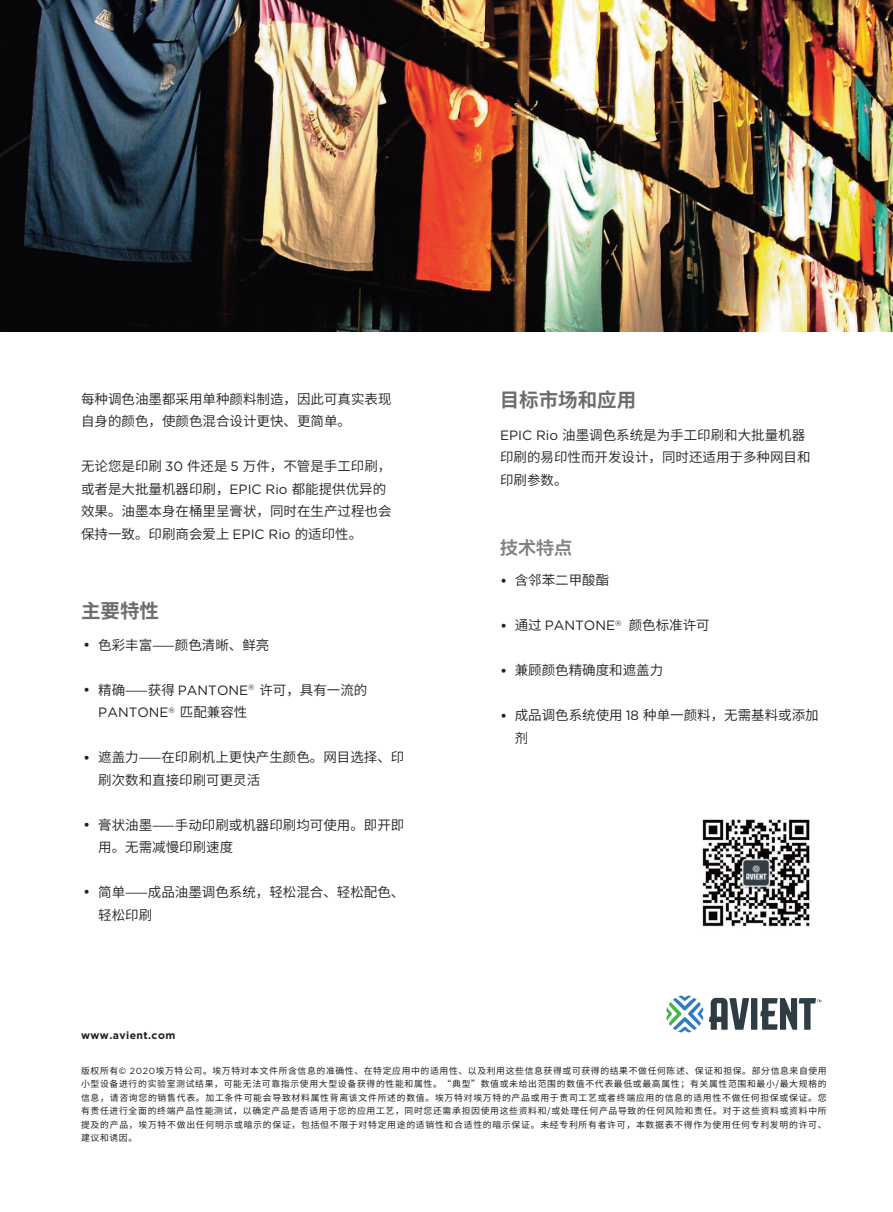
<style>
.page{position:relative;width:893px;height:1212px;background:#fff}
.page>*{position:absolute;margin:0;border:0;box-sizing:border-box;transform-origin:0 0}
.t1{font:700 19.5px "Source Han Sans CN";color:#6c6d70}
.t2{font:18px "FZLTZCHK GBK1 0";color:#808285}
.t3{font:15px "Gotham";color:#231f20}
.t4{font:13.5px/22.5px "Source Han Sans CN";color:#231f20}
.t5{font:13.5px "Gotham";color:#231f20}
.t6{font:700 10.5px "Gotham";letter-spacing:.04em;color:#231f20}
.t7{font:8.85px/13.5px "Source Han Sans CN";letter-spacing:.08em;color:#231f20;text-align:justify}
.s1{font-family:"Gotham"}
.s2{font-family:"Source Han Sans CN"}
</style>
<div class="page">
<svg style="left:666px;top:995px;width:37px;height:37px"></svg>
<svg style="left:709px;top:998px;width:112px;height:32px"></svg>
<img style="left:702px;top:819px;width:108px;height:108px">
<img style="left:0;top:0;width:893px;height:331px">
<h3 class="t4" style="left:81px;top:388px;width:312px">每种调色油墨都采用单种颜料制造，因此可真实表现自身的颜色，使颜色混合设计更快、更简单。</h3>
<h3 class="t4" style="left:81px;top:455px;width:312px">无论您是印刷 <span class="s1">30</span> 件还是 <span class="s1">5</span> 万件，不管是手工印刷，或者是大批量机器印刷，<span class="s1">EPIC Rio</span> 都能提供优异的效果。油墨本身在桶里呈膏状，同时在生产过程也会保持一致。印刷商会爱上 <span class="s1">EPIC Rio</span> 的适印性。</h3>
<h1 class="t1" style="left:81px;top:600px;width:79px">主要特性</h1>
<h3 class="t3" style="left:83px;top:636px;width:9px">•</h3>
<h3 class="t4" style="left:98px;top:634px;width:173px">色彩丰富⸺颜色清晰、鲜亮</h3>
<h3 class="t4" style="left:98px;top:678px;width:271px">精确⸺获得 <span class="s1">PANTONE</span><sup>®</sup> 许可，具有一流的</h3>
<h3 class="t5" style="left:98px;top:705px;width:151px">PANTONE<sup>®</sup> <span class="s2">匹配兼容性</span></h3>
<h3 class="t4" style="left:98px;top:746px;width:308px">遮盖力⸺在印刷机上更快产生颜色。网目选择、印刷次数和直接印刷可更灵活</h3>
<h3 class="t4" style="left:98px;top:813px;width:308px">膏状油墨⸺手动印刷或机器印刷均可使用。即开即用。无需减慢印刷速度</h3>
<h3 class="t4" style="left:98px;top:881px;width:308px">简单⸺成品油墨调色系统，轻松混合、轻松配色、轻松印刷</h3>
<h3 class="t3" style="left:83px;top:681px;width:9px">•</h3>
<h3 class="t3" style="left:83px;top:749px;width:9px">•</h3>
<h3 class="t3" style="left:83px;top:816px;width:9px">•</h3>
<h3 class="t3" style="left:83px;top:883px;width:9px">•</h3>
<h1 class="t1" style="left:500px;top:389px;width:138px">目标市场和应用</h1>
<h3 class="t4" style="left:500px;top:424px;width:312px"><span class="s1">EPIC Rio</span> 油墨调色系统是为手工印刷和大批量机器印刷的易印性而开发设计，同时还适用于多种网目和印刷参数。</h3>
<h2 class="t2" style="left:500px;top:538px;width:73px">技术特点</h2>
<h3 class="t3" style="left:500px;top:572px;width:9px">•</h3>
<h3 class="t4" style="left:515px;top:569px;width:96px">含邻苯二甲酸酯</h3>
<h3 class="t4" style="left:515px;top:614px;width:196px">通过 <span class="s1">PANTONE</span><sup>®</sup> 颜色标准许可</h3>
<h3 class="t4" style="left:515px;top:659px;width:150px">兼顾颜色精确度和遮盖力</h3>
<h3 class="t4" style="left:515px;top:704px;width:305px">成品调色系统使用 <span class="s1">18</span> 种单一颜料，无需基料或添加剂</h3>
<h3 class="t3" style="left:500px;top:617px;width:9px">•</h3>
<h3 class="t3" style="left:500px;top:662px;width:9px">•</h3>
<h3 class="t3" style="left:500px;top:707px;width:9px">•</h3>
<p class="t6" style="left:81px;top:1028px;width:96px">www.avient.com</p>
<p class="t7" style="left:81px;top:1064px;width:747px">版权所有© <span class="s1">2020</span>埃万特公司。埃万特对本文件所含信息的准确性、在特定应用中的适用性、以及利用这些信息获得或可获得的结果不做任何陈述、保证和担保。部分信息来自使用小型设备进行的实验室测试结果，可能无法可靠指示使用大型设备获得的性能和属性。“典型”数值或未给出范围的数值不代表最低或最高属性；有关属性范围和最小/最大规格的信息，请咨询您的销售代表。加工条件可能会导致材料属性背离该文件所述的数值。埃万特对埃万特的产品或用于贵司工艺或者终端应用的信息的适用性不做任何担保或保证。您有责任进行全面的终端产品性能测试，以确定产品是否适用于您的应用工艺，同时您还需承担因使用这些资料和/或处理任何产品导致的任何风险和责任。对于这些资料或资料中所提及的产品，埃万特不做出任何明示或暗示的保证，包括但不限于对特定用途的适销性和合适性的暗示保证。未经专利所有者许可，本数据表不得作为使用任何专利发明的许可、建议和诱因。</p>
</div>
